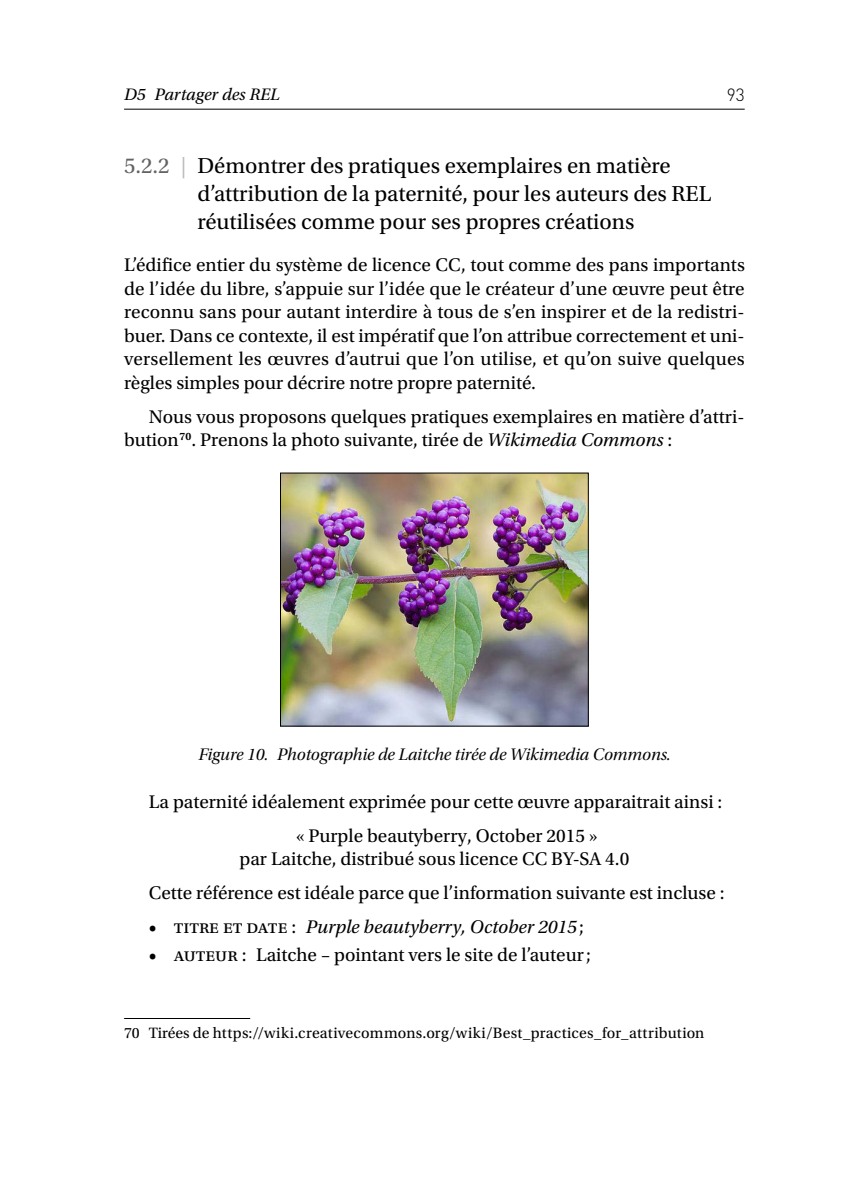
<style>
.page{position:relative;width:844px;height:1191px;background:#fff}
.page>*{position:absolute;margin:0;border:0;box-sizing:border-box;transform-origin:0 0}
.Titre_X_X_X{font:22.75px/28px "Utopia Std";color:#000}
.Normal_-_1er{font:19.25px/23.6px "Utopia Std";color:#000;text-align:justify}
.Normal_centré_ss_esp{font:19.25px/23.6px "Utopia Std";color:#000}
.t1{font:italic 19.25px "Utopia Std";color:#000}
.Pied_de_photo__illus{font:17.5px "Utopia Std Subh It";color:#000}
.t2{font:italic 17.5px "Utopia Std";color:#000}
.t3{font:300 17.5px "DIN";color:#000}
.Note_en_pied_de_page{font:15.75px "Utopia Std";letter-spacing:.025em;color:#000}
.s1{color:#646363}
.s2{color:#bababa}
.s3{font-style:italic}
.s4{font-style:normal}
</style>
<div class="page">
<hr style="left:124px;top:109px;width:620px;height:1px;background:#000">
<img style="left:282px;top:475px;width:304px;height:249px">
<hr style="left:124px;top:1018px;width:126px;height:1px;background:#000">
<p class="t2" style="left:124px;top:84px;width:157px">D5 Partager des REL</p>
<p class="t3" style="left:726px;top:84px;width:19px">93</p>
<p class="Titre_X_X_X" style="left:197px;top:152px;width:515px;text-indent:-73px"><span class="s1">5.2.2</span> <span class="s2">|</span> Démontrer des pratiques exemplaires en matière d’attribution de la paternité, pour les auteurs des REL réutilisées comme pour ses propres créations</p>
<p class="Normal_-_1er" style="left:124px;top:253px;width:622px">L’édifice entier du système de licence CC, tout comme des pans importants de l’idée du libre, s’appuie sur l’idée que le créateur d’une œuvre peut être reconnu sans pour autant interdire à tous de s’en inspirer et de la redistri&shy;buer. Dans ce contexte, il est impératif que l’on attribue correctement et uni&shy;versellement les œuvres d’autrui que l’on utilise, et qu’on suive quelques règles simples pour décrire notre propre paternité.</p>
<p class="Normal_-_1er" style="left:124px;top:405px;width:622px;text-indent:25px">Nous vous proposons quelques pratiques exemplaires en matière d’attri&shy;bution<sup>70</sup>. Prenons la photo suivante, tirée de <span class="s3">Wikimedia Commons</span> :</p>
<p class="Pied_de_photo__illus" style="left:198px;top:745px;width:473px">Figure 10. Photographie de Laitche tirée de Wikimedia Commons.</p>
<p class="Normal_-_1er" style="left:149px;top:790px;width:575px">La paternité idéalement exprimée pour cette œuvre apparaitrait ainsi :</p>
<p class="Normal_centré_ss_esp" style="left:239px;top:824px;width:391px;text-indent:57px">« Purple beautyberry, October 2015 » par Laitche, distribué sous licence CC BY-SA 4.0</p>
<p class="Normal_-_1er" style="left:149px;top:881px;width:577px">Cette référence est idéale parce que l’information suivante est incluse :</p>
<p class="t1" style="left:149px;top:915px;width:436px"><span class="s4">• titre et date :</span> Purple beautyberry, October 2015<span class="s4">;</span></p>
<p class="Normal_-_1er" style="left:149px;top:943px;width:443px">• auteur : Laitche – pointant vers le site de l’auteur;</p>
<p class="Note_en_pied_de_page" style="left:124px;top:1024px;width:581px">70 Tirées de https://wiki.creativecommons.org/wiki/Best_practices_for_attribution</p>
</div>
